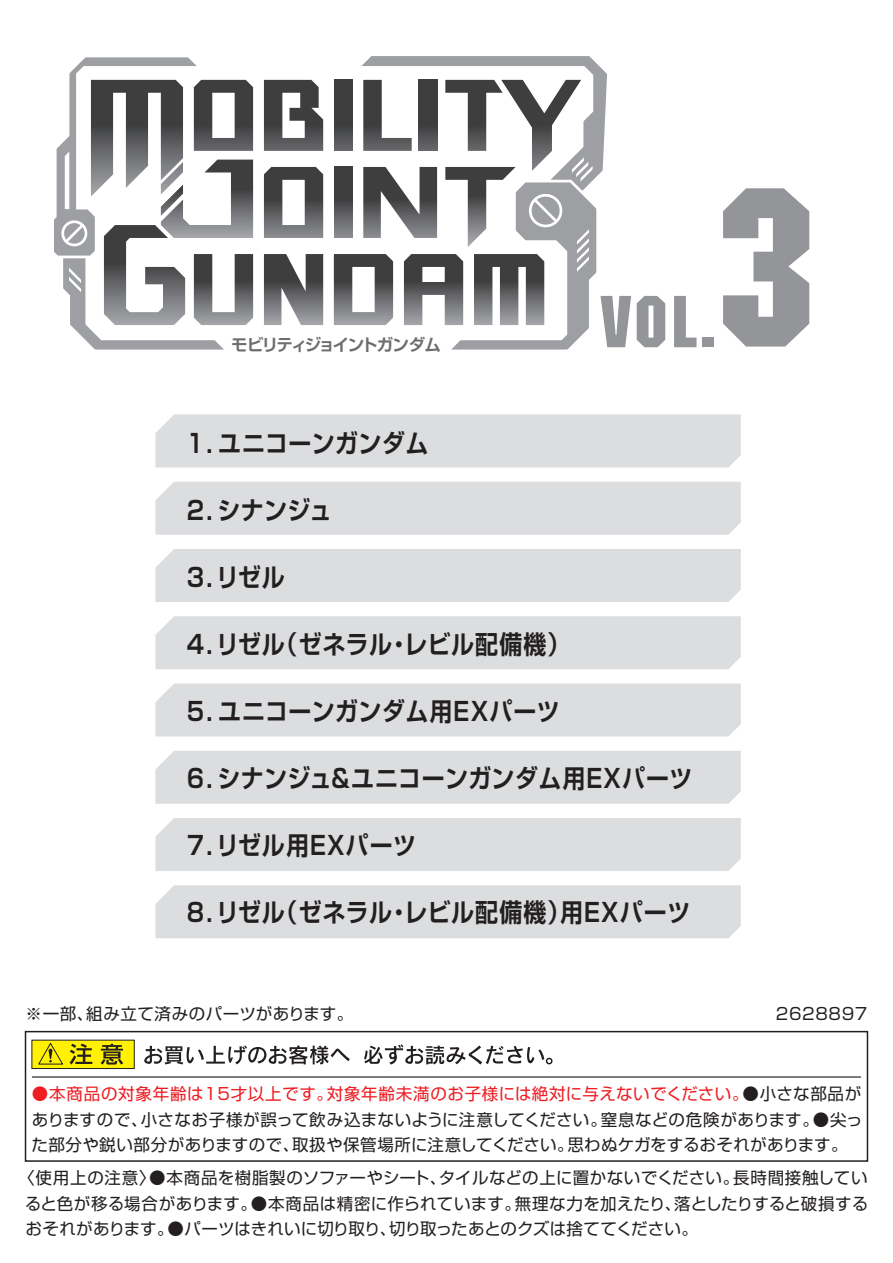
<style>
.page{position:relative;width:893px;height:1263px;background:#fff}
.page>*{position:absolute;margin:0;border:0;box-sizing:border-box;transform-origin:0 0}
.t1{font:220.65px "Machine Std";color:#939598}
.t2{font:71.55px "Machine Std";color:#939598}
.t3{font:700 25.5px "Shin Go Pro De";letter-spacing:.02em;color:#231f20;scale:.9 1}
.t4{font:700 25.5px "Shin Go Pro De";letter-spacing:.045em;color:#231f20;scale:.9 1}
.t5{font:700 25.5px "Shin Go Pro De";letter-spacing:.05em;color:#231f20;scale:.9 1}
.t6{font:16.5px/25.5px "Shin Go Pr 6";letter-spacing:.01em;color:#231f20;text-align:justify}
.t7{font:16.5px "Shin Go Pr 6";letter-spacing:.03em;color:#231f20}
.t8{font:700 16.5px "Shin Go Pro De";letter-spacing:-.105em;color:#6c6d70}
.t9{font:16.5px "Shin Go Pr 6";letter-spacing:.04em;color:#231f20}
.s1{color:#ee1d23}
</style>
<div class="page">
<div style="left:25px;top:1031px;width:843px;height:131px;background:#fff;border:2px solid #231f20"></div>
<svg style="left:144px;top:1045px;width:206px;height:19px"></svg>
<svg style="left:364px;top:1044px;width:189px;height:20px"></svg>
<hr style="left:32px;top:1076px;width:829px;height:1px;background:#211814">
<div style="left:32px;top:1040px;width:103px;height:29px;background:#fff101;border:1px solid #231f20"></div>
<svg style="left:37px;top:1041px;width:27px;height:24px"></svg>
<svg style="left:70px;top:1044px;width:22px;height:20px"></svg>
<svg style="left:101px;top:1044px;width:22px;height:20px"></svg>
<svg style="left:334px;top:56px;width:273px;height:294px"></svg>
<svg style="left:54px;top:57px;width:269px;height:293px"></svg>
<div style="left:155px;top:414px;width:586px;height:53px;background:#dcdddf"></div>
<div style="left:155px;top:482px;width:586px;height:53px;background:#dcdddf"></div>
<div style="left:155px;top:549px;width:586px;height:53px;background:#dcdddf"></div>
<div style="left:155px;top:616px;width:586px;height:53px;background:#dcdddf"></div>
<div style="left:155px;top:683px;width:586px;height:53px;background:#dcdddf"></div>
<div style="left:155px;top:751px;width:586px;height:53px;background:#dcdddf"></div>
<div style="left:155px;top:818px;width:586px;height:53px;background:#dcdddf"></div>
<div style="left:155px;top:885px;width:586px;height:53px;background:#dcdddf"></div>
<p class="t8" style="left:231px;top:331px;width:212px">モビリティジョイントガンダム</p>
<h2 class="t2" style="left:601px;top:280px;width:117px">Vol.</h2>
<h1 class="t1" style="left:717px;top:141px;width:103px">3</h1>
<h3 class="t3" style="left:187px;top:422px;width:270px">1．ユニコーンガンダム</h3>
<h3 class="t3" style="left:187px;top:489px;width:163px">2．シナンジュ</h3>
<h3 class="t3" style="left:187px;top:556px;width:110px">3．リゼル</h3>
<h3 class="t3" style="left:187px;top:623px;width:428px">4．リゼル（ゼネラル・レビル配備機）</h3>
<h3 class="t3" style="left:187px;top:690px;width:416px">5．ユニコーンガンダム用ＥＸパーツ</h3>
<h3 class="t3" style="left:187px;top:757px;width:563px">6．シナンジュ＆ユニコーンガンダム用EXパーツ</h3>
<h3 class="t5" style="left:187px;top:824px;width:256px">7．リゼル用EXパーツ</h3>
<h3 class="t4" style="left:187px;top:891px;width:560px">8．リゼル（ゼネラル・レビル配備機）用EXパーツ</h3>
<p class="t7" style="left:26px;top:1000px;width:329px">※一部、組み立て済みのパーツがあります。</p>
<p class="t9" style="left:776px;top:1000px;width:93px">2628897</p>
<p class="t6" style="left:32px;top:1080px;width:832px"><span class="s1">●本商品の対象年齢は15才以上です。対象年齢未満のお子様には絶対に与えないでください。</span>●小さな部品がありますので、小さなお子様が誤って飲み込まないように注意してください。窒息などの危険があります。●尖った部分や鋭い部分がありますので、取扱や保管場所に注意してください。思わぬケガをするおそれがあります。</p>
<p class="t6" style="left:25px;top:1164px;width:845px;text-indent:-7px">〈使用上の注意〉●本商品を樹脂製のソファーやシート、タイルなどの上に置かないでください。長時間接触していると色が移る場合があります。●本商品は精密に作られています。無理な力を加えたり、落としたりすると破損するおそれがあります。●パーツはきれいに切り取り、切り取ったあとのクズは捨ててください。</p>
</div>
